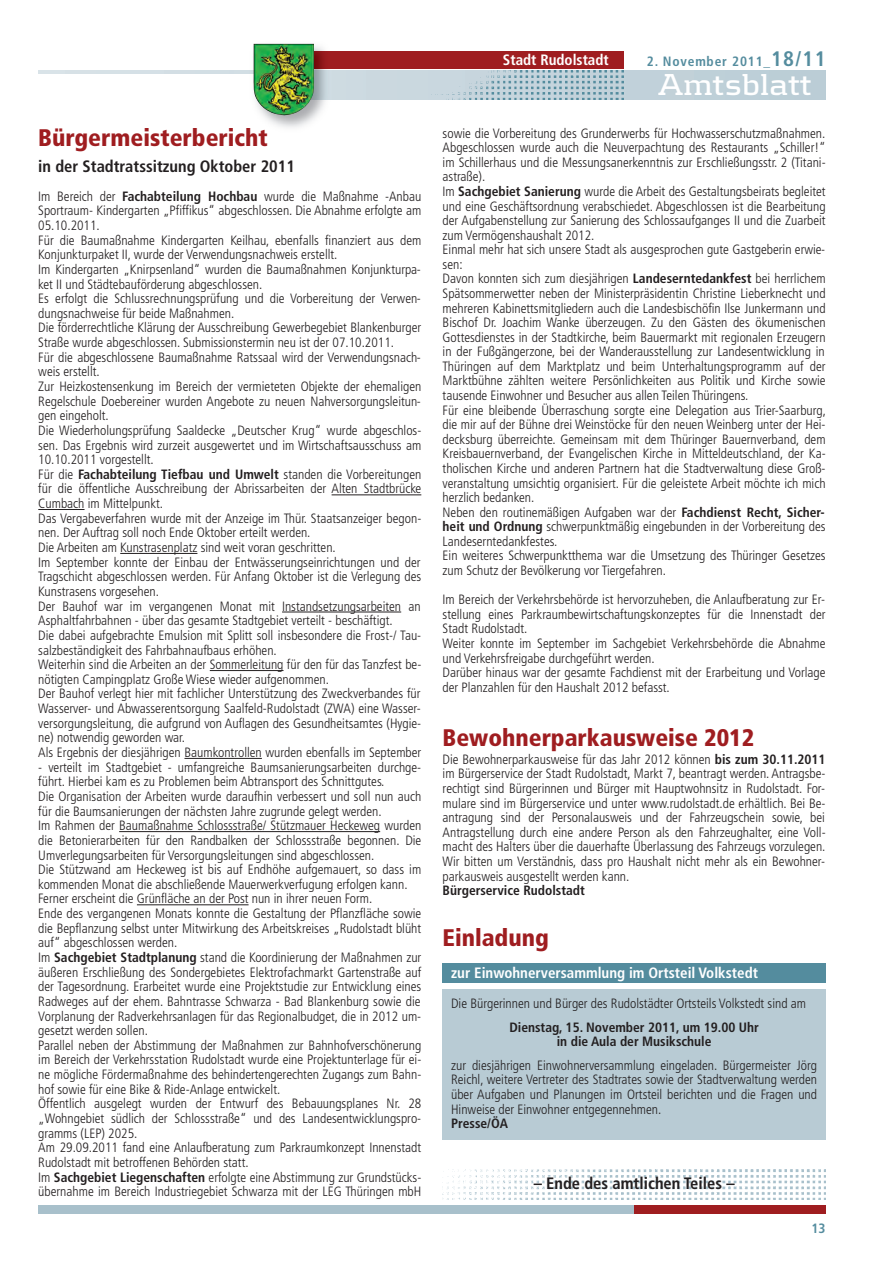
<style>
.page{position:relative;width:881px;height:1263px;background:#fff}
.page>*{position:absolute;margin:0;border:0;box-sizing:border-box;transform-origin:0 0}
.t1{font:700 31.5px "Kontrapunkt";color:#fff}
.t2{font:900 condensed 24px "Frutiger";color:#9f1d20}
.t3{font:700 condensed 16.5px "Frutiger";color:#231f20}
.t4{font:700 condensed 15px "Frutiger";color:#fff}
.t5{font:300 condensed 13.5px/14.7px "Frutiger";color:#231f20}
.t6{font:700 condensed 13.5px/14.5px "Frutiger";color:#231f20;text-align:center}
.t7{font:700 condensed 13.5px "Frutiger";letter-spacing:.06em;color:#548c9e}
.s1{font-weight:700}
.s2{font-size:21px}
</style>
<div class="page">
<div style="left:38px;top:1205px;width:598px;height:9px;background:#a8c0cb"></div>
<div style="left:634px;top:1205px;width:191px;height:9px;background:#9f1d20"></div>
<svg style="left:38px;top:70px;width:787px;height:30px;background:#c3d2da"></svg>
<div style="left:38px;top:74px;width:224px;height:28px;background:#fff"></div>
<img style="left:421px;top:70px;width:202px;height:30px">
<div style="left:287px;top:51px;width:336px;height:17px;background:#9f1d20"></div>
<img style="left:263px;top:100px;width:62px;height:28px">
<img style="left:253px;top:43px;width:92px;height:27px">
<img style="left:314px;top:70px;width:31px;height:30px">
<img style="left:234px;top:70px;width:19px;height:4px">
<img style="left:314px;top:51px;width:31px;height:17px">
<img style="left:253px;top:44px;width:61px;height:71px">
<hr style="left:331px;top:494px;width:90px;height:1px;background:#231f20">
<hr style="left:38px;top:509px;width:46px;height:1px;background:#231f20">
<hr style="left:120px;top:553px;width:77px;height:1px;background:#231f20">
<hr style="left:282px;top:612px;width:119px;height:1px;background:#231f20">
<hr style="left:210px;top:670px;width:73px;height:1px;background:#231f20">
<hr style="left:184px;top:758px;width:78px;height:1px;background:#231f20">
<hr style="left:119px;top:831px;width:261px;height:1px;background:#231f20">
<hr style="left:137px;top:904px;width:111px;height:1px;background:#231f20">
<div style="left:442px;top:964px;width:383px;height:19px;background:#548c9e"></div>
<div style="left:442px;top:989px;width:383px;height:151px;background:#b8cbd4"></div>
<img style="left:442px;top:1169px;width:383px;height:30px">
<h2 class="t2" style="left:38px;top:128px;width:231px">Bürgermeisterbericht</h2>
<p class="t3" style="left:38px;top:160px;width:258px">in der Stadtratssitzung Oktober 2011</p>
<p class="t5" style="left:38px;top:190px;width:384px">Im Bereich der <span class="s1">Fachabteilung Hochbau</span> wurde die Maßnahme -Anbau Sportraum- Kindergarten „Pfiffikus“ abgeschlossen. Die Abnahme erfolgte am 05.10.2011.<br>Für die Baumaßnahme Kindergarten Keilhau, ebenfalls finanziert aus dem Konjunkturpaket II, wurde der Verwendungsnachweis erstellt.<br>Im Kindergarten „Knirpsenland“ wurden die Baumaßnahmen Konjunkturpa&shy;ket II und Städtebauförderung abgeschlossen.<br>Es erfolgt die Schlussrechnungsprüfung und die Vorbereitung der Verwen&shy;dungsnachweise für beide Maßnahmen.<br>Die förderrechtliche Klärung der Ausschreibung Gewerbegebiet Blankenburger Straße wurde abgeschlossen. Submissionstermin neu ist der 07.10.2011.<br>Für die abgeschlossene Baumaßnahme Ratssaal wird der Verwendungsnach&shy;weis erstellt.<br>Zur Heizkostensenkung im Bereich der vermieteten Objekte der ehemaligen Regelschule Doebereiner wurden Angebote zu neuen Nahversorgungsleitun&shy;gen eingeholt.<br>Die Wiederholungsprüfung Saaldecke „Deutscher Krug“ wurde abgeschlos&shy;sen. Das Ergebnis wird zurzeit ausgewertet und im Wirtschaftsausschuss am 10.10.2011 vorgestellt.<br>Für die <span class="s1">Fachabteilung Tiefbau und Umwelt</span> standen die Vorbereitungen für die öffentliche Ausschreibung der Abrissarbeiten der Alten Stadtbrücke Cumbach im Mittelpunkt.<br>Das Vergabeverfahren wurde mit der Anzeige im Thür. Staatsanzeiger begon&shy;nen. Der Auftrag soll noch Ende Oktober erteilt werden.<br>Die Arbeiten am Kunstrasenplatz sind weit voran geschritten.<br>Im September konnte der Einbau der Entwässerungseinrichtungen und der Tragschicht abgeschlossen werden. Für Anfang Oktober ist die Verlegung des Kunstrasens vorgesehen.<br>Der Bauhof war im vergangenen Monat mit Instandsetzungsarbeiten an Asphaltfahrbahnen - über das gesamte Stadtgebiet verteilt - beschäftigt.<br>Die dabei aufgebrachte Emulsion mit Splitt soll insbesondere die Frost-/ Tau&shy;salzbeständigkeit des Fahrbahnaufbaus erhöhen.<br>Weiterhin sind die Arbeiten an der Sommerleitung für den für das Tanzfest be&shy;nötigten Campingplatz Große Wiese wieder aufgenommen.<br>Der Bauhof verlegt hier mit fachlicher Unterstützung des Zweckverbandes für Wasserver- und Abwasserentsorgung Saalfeld-Rudolstadt (ZWA) eine Wasser&shy;versorgungsleitung, die aufgrund von Auflagen des Gesundheitsamtes (Hygie&shy;ne) notwendig geworden war.<br>Als Ergebnis der diesjährigen Baumkontrollen wurden ebenfalls im September</p>
<p class="t5" style="left:38px;top:761px;width:384px">- verteilt im Stadtgebiet - umfangreiche Baumsanierungsarbeiten durchge&shy;führt. Hierbei kam es zu Problemen beim Abtransport des Schnittgutes.<br>Die Organisation der Arbeiten wurde daraufhin verbessert und soll nun auch für die Baumsanierungen der nächsten Jahre zugrunde gelegt werden.<br>Im Rahmen der Baumaßnahme Schlossstraße/ Stützmauer Heckeweg wurden die Betonierarbeiten für den Randbalken der Schlossstraße begonnen. Die Umverlegungsarbeiten für Versorgungsleitungen sind abgeschlossen.<br>Die Stützwand am Heckeweg ist bis auf Endhöhe aufgemauert, so dass im kommenden Monat die abschließende Mauerwerkverfugung erfolgen kann.<br>Ferner erscheint die Grünfläche an der Post nun in ihrer neuen Form.<br>Ende des vergangenen Monats konnte die Gestaltung der Pflanzfläche sowie die Bepflanzung selbst unter Mitwirkung des Arbeitskreises „Rudolstadt blüht auf“ abgeschlossen werden.<br>Im <span class="s1">Sachgebiet Stadtplanung</span> stand die Koordinierung der Maßnahmen zur äußeren Erschließung des Sondergebietes Elektrofachmarkt Gartenstraße auf der Tagesordnung. Erarbeitet wurde eine Projektstudie zur Entwicklung eines Radweges auf der ehem. Bahntrasse Schwarza - Bad Blankenburg sowie die Vorplanung der Radverkehrsanlagen für das Regionalbudget, die in 2012 um&shy;gesetzt werden sollen.<br>Parallel neben der Abstimmung der Maßnahmen zur Bahnhofverschönerung im Bereich der Verkehrsstation Rudolstadt wurde eine Projektunterlage für ei&shy;ne mögliche Fördermaßnahme des behindertengerechten Zugangs zum Bahn&shy;hof sowie für eine Bike &amp; Ride-Anlage entwickelt.<br>Öffentlich ausgelegt wurden der Entwurf des Bebauungsplanes Nr. 28 „Wohngebiet südlich der Schlossstraße“ und des Landesentwicklungspro&shy;gramms (LEP) 2025.<br>Am 29.09.2011 fand eine Anlaufberatung zum Parkraumkonzept Innenstadt Rudolstadt mit betroffenen Behörden statt.<br>Im <span class="s1">Sachgebiet Liegenschaften</span> erfolgte eine Abstimmung zur Grundstücks&shy;übernahme im Bereich Industriegebiet Schwarza mit der LEG Thüringen mbH</p>
<p class="t4" style="left:502px;top:53px;width:107px">Stadt Rudolstadt</p>
<p class="t7" style="left:646px;top:56px;width:180px">2. November 2011_<span class="s2">18/11</span></p>
<h1 class="t1" style="left:658px;top:74px;width:155px">Amtsblatt</h1>
<p class="t5" style="left:442px;top:127px;width:385px">sowie die Vorbereitung des Grunderwerbs für Hochwasserschutzmaßnahmen.<br>Abgeschlossen wurde auch die Neuverpachtung des Restaurants „Schiller!“ im Schillerhaus und die Messungsanerkenntnis zur Erschließungsstr. 2 (Titani&shy;astraße).<br>Im <span class="s1">Sachgebiet Sanierung</span> wurde die Arbeit des Gestaltungsbeirats begleitet und eine Geschäftsordnung verabschiedet. Abgeschlossen ist die Bearbeitung der Aufgabenstellung zur Sanierung des Schlossaufganges II und die Zuarbeit zum Vermögenshaushalt 2012.<br>Einmal mehr hat sich unsere Stadt als ausgesprochen gute Gastgeberin erwie&shy;sen:<br>Davon konnten sich zum diesjährigen <span class="s1">Landeserntedankfest</span> bei herrlichem Spätsommerwetter neben der Ministerpräsidentin Christine Lieberknecht und mehreren Kabinettsmitgliedern auch die Landesbischöfin Ilse Junkermann und Bischof Dr. Joachim Wanke überzeugen. Zu den Gästen des ökumenischen Gottesdienstes in der Stadtkirche, beim Bauermarkt mit regionalen Erzeugern in der Fußgängerzone, bei der Wanderausstellung zur Landesentwicklung in Thüringen auf dem Marktplatz und beim Unterhaltungsprogramm auf der Marktbühne zählten weitere Persönlichkeiten aus Politik und Kirche sowie tausende Einwohner und Besucher aus allen Teilen Thüringens.<br>Für eine bleibende Überraschung sorgte eine Delegation aus Trier-Saarburg, die mir auf der Bühne drei Weinstöcke für den neuen Weinberg unter der Hei&shy;decksburg überreichte. Gemeinsam mit dem Thüringer Bauernverband, dem Kreisbauernverband, der Evangelischen Kirche in Mitteldeutschland, der Ka&shy;tholischen Kirche und anderen Partnern hat die Stadtverwaltung diese Groß&shy;veranstaltung umsichtig organisiert. Für die geleistete Arbeit möchte ich mich herzlich bedanken.<br>Neben den routinemäßigen Aufgaben war der <span class="s1">Fachdienst Recht, Sicher&shy;heit und Ordnung</span> schwerpunktmäßig eingebunden in der Vorbereitung des Landeserntedankfestes.<br>Ein weiteres Schwerpunktthema war die Umsetzung des Thüringer Gesetzes zum Schutz der Bevölkerung vor Tiergefahren.</p>
<p class="t5" style="left:442px;top:593px;width:384px">Im Bereich der Verkehrsbehörde ist hervorzuheben, die Anlaufberatung zur Er&shy;stellung eines Parkraumbewirtschaftungskonzeptes für die Innenstadt der Stadt Rudolstadt.<br>Weiter konnte im September im Sachgebiet Verkehrsbehörde die Abnahme und Verkehrsfreigabe durchgeführt werden.<br>Darüber hinaus war der gesamte Fachdienst mit der Erarbeitung und Vorlage der Planzahlen für den Haushalt 2012 befasst.</p>
<h2 class="t2" style="left:442px;top:728px;width:313px">Bewohnerparkausweise 2012</h2>
<p class="t5" style="left:442px;top:753px;width:384px;text-align:justify">Die Bewohnerparkausweise für das Jahr 2012 können <span class="s1">bis zum 30.11.2011 </span>im Bürgerservice der Stadt Rudolstadt, Markt 7, beantragt werden. Antragsbe&shy;rechtigt sind Bürgerinnen und Bürger mit Hauptwohnsitz in Rudolstadt. For&shy;mulare sind im Bürgerservice und unter www.rudolstadt.de erhältlich. Bei Be&shy;antragung sind der Personalausweis und der Fahrzeugschein sowie, bei Antragstellung durch eine andere Person als den Fahrzeughalter, eine Voll&shy;macht des Halters über die dauerhafte Überlassung des Fahrzeugs vorzulegen.<br>Wir bitten um Verständnis, dass pro Haushalt nicht mehr als ein Bewohner&shy;parkausweis ausgestellt werden kann.</p>
<p class="t6" style="left:442px;top:884px;width:144px">Bürgerservice Rudolstadt</p>
<h2 class="t2" style="left:442px;top:928px;width:108px">Einladung</h2>
<p class="t4" style="left:451px;top:967px;width:308px">zur Einwohnerversammlung im Ortsteil Volkstedt</p>
<p class="t5" style="left:451px;top:997px;width:356px">Die Bürgerinnen und Bürger des Rudolstädter Ortsteils Volkstedt sind am</p>
<p class="t6" style="left:509px;top:1021px;width:251px">Dienstag, 15. November 2011, um 19.00 Uhr in die Aula der Musikschule</p>
<p class="t5" style="left:451px;top:1059px;width:367px;text-align:justify">zur diesjährigen Einwohnerversammlung eingeladen. Bürgermeister Jörg Reichl, weitere Vertreter des Stadtrates sowie der Stadtverwaltung werden über Aufgaben und Planungen im Ortsteil berichten und die Fragen und Hinweise der Einwohner entgegennehmen.</p>
<p class="t6" style="left:451px;top:1117px;width:58px">Presse/ÖA</p>
<p class="t3" style="left:533px;top:1176px;width:202px">– Ende des amtlichen Teiles –</p>
<p class="t7" style="left:811px;top:1222px;width:16px">13</p>
</div>
